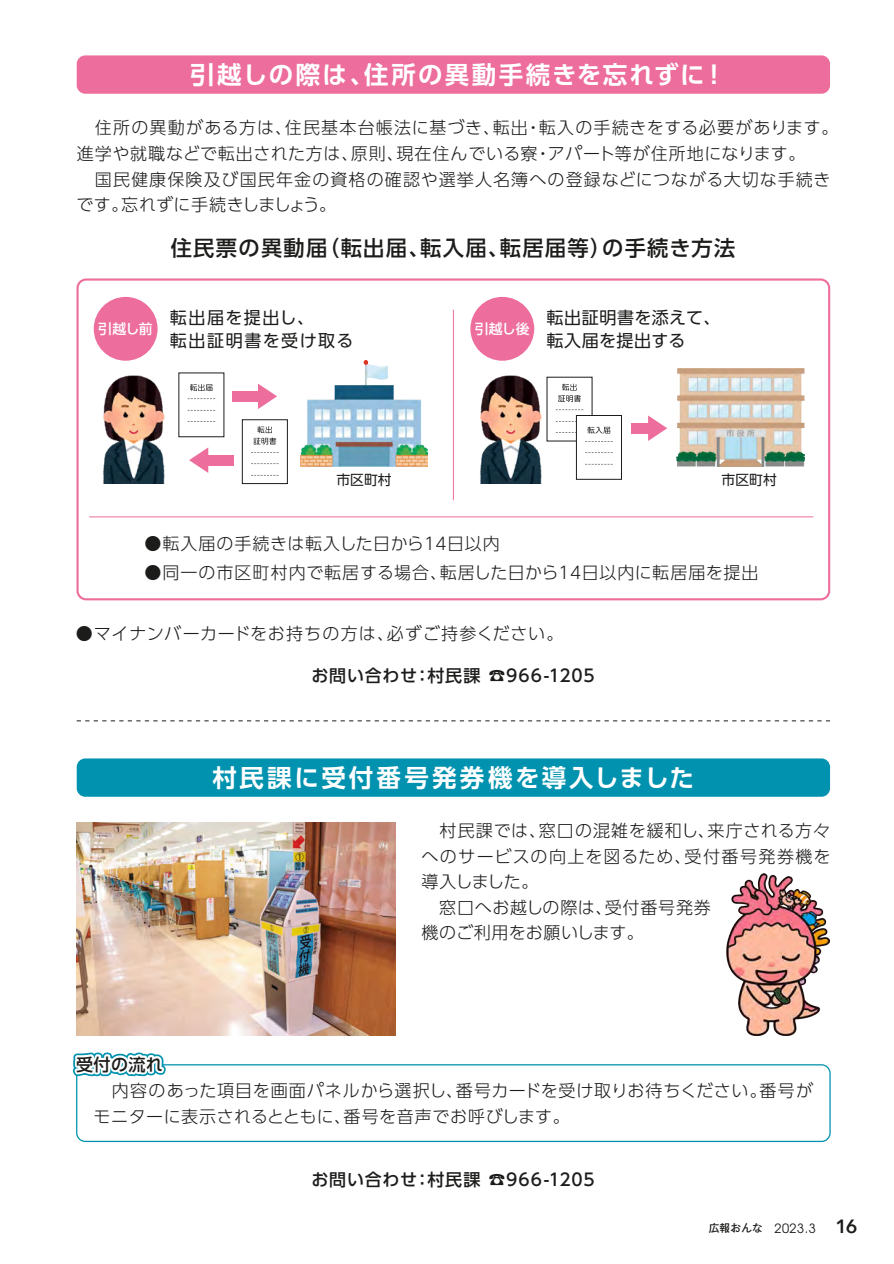
<style>
.page{position:relative;width:894px;height:1264px;background:#fff}
.page>*{position:absolute;margin:0;border:0;box-sizing:border-box;transform-origin:0 0}
.t1{font:700 24.45px "UD Shin Go Pr 6 De";letter-spacing:.1em;color:#fff}
.t2{font:500 21.3px "UD Shin Go Pr 6";letter-spacing:.06em;color:#1c1c1b}
.t3{font:600 19.2px "Avenir Next";color:#1c1c1b}
.t4{font:300 16.95px/25.5px "UD Shin Go Pr 6";letter-spacing:.045em;color:#1c1c1b}
.t5{font:300 16.95px "UD Shin Go Pr 6";letter-spacing:.065em;color:#1c1c1b}
.t6{font:500 16.95px "UD Shin Go Pr 6";letter-spacing:.05em;color:#1c1c1b}
.t7{font:300 16.95px "UD Shin Go Pr 6";letter-spacing:.025em;color:#1c1c1b}
.t8{font:300 16.95px "UD Shin Go Pr 6";letter-spacing:.07em;color:#1c1c1b}
.t9{font:16.95px "UD Shin Go Pr 6";letter-spacing:.04em;color:#1c1c1b}
.t10{font:300 16.95px "UD Shin Go Pr 6";letter-spacing:.02em;color:#1c1c1b}
.t11{font:300 16.95px "UD Shin Go Pr 6";letter-spacing:.01em;color:#1c1c1b}
.t12{font:16.95px "UD Shin Go Pr 6";letter-spacing:.085em;color:#1c1c1b}
.t13{font:300 16.95px "UD Shin Go Pr 6";letter-spacing:.085em;color:#1c1c1b}
.t14{font:16.95px "UD Shin Go Pr 6";letter-spacing:.09em;color:#1c1c1b}
.t15{font:300 16.95px "UD Shin Go Pr 6";letter-spacing:-.005em;color:#1c1c1b}
.t16{font:13.8px "UD Shin Go Pr 6";color:#1c1c1b}
.t17{font:500 13.8px "UD Shin Go Pr 6";letter-spacing:-.02em;color:#fff}
.t18{font:12.75px "Te X Gyre Adventor";color:#1c1c1b}
.t19{font:500 10.65px "Gothic MB101 Pr 6";letter-spacing:.02em;color:#1c1c1b}
</style>
<div class="page">
<svg style="left:77px;top:720px;width:752px;height:1px"></svg>
<div style="left:77px;top:758px;width:752px;height:38px;background:#0092ae;border-radius:9px"></div>
<img style="left:77px;top:822px;width:319px;height:212px">
<img style="left:726px;top:873px;width:102px;height:161px">
<div style="left:76px;top:1063px;width:754px;height:78px;border:1px solid #0092ae;border-radius:9px"></div>
<svg style="left:73px;top:1052px;width:99px;height:32px"></svg>
<div style="left:77px;top:55px;width:752px;height:39px;background:#ed6d9c;border-radius:9px"></div>
<div style="left:76px;top:278px;width:753px;height:322px;border:2px solid #ed6d9c;border-radius:9px"></div>
<hr style="left:89px;top:516px;width:723px;height:1px;background:#ed6d9c">
<hr style="left:453px;top:310px;width:1px;height:189px;background:#ed6d9c">
<img style="left:480px;top:375px;width:62px;height:108px">
<svg style="left:558px;top:383px;width:22px;height:19px"></svg>
<svg style="left:555px;top:409px;width:28px;height:1px"></svg>
<div style="left:576px;top:415px;width:45px;height:64px;background:#fff;border:1px solid #1c1c1b"></div>
<svg style="left:555px;top:421px;width:55px;height:12px"></svg>
<svg style="left:585px;top:441px;width:27px;height:1px"></svg>
<svg style="left:585px;top:452px;width:27px;height:1px"></svg>
<svg style="left:585px;top:464px;width:27px;height:1px"></svg>
<div style="left:630px;top:423px;width:17px;height:10px;background:#ed6d9c"></div>
<svg style="left:647px;top:415px;width:20px;height:26px"></svg>
<img style="left:676px;top:368px;width:128px;height:98px">
<img style="left:300px;top:360px;width:127px;height:106px">
<img style="left:103px;top:375px;width:62px;height:108px">
<svg style="left:190px;top:384px;width:22px;height:7px"></svg>
<svg style="left:187px;top:398px;width:28px;height:1px"></svg>
<svg style="left:187px;top:410px;width:28px;height:1px"></svg>
<svg style="left:187px;top:421px;width:28px;height:1px"></svg>
<div style="left:242px;top:419px;width:45px;height:64px;background:#fff;border:1px solid #1c1c1b"></div>
<svg style="left:253px;top:426px;width:23px;height:18px"></svg>
<svg style="left:251px;top:452px;width:27px;height:1px"></svg>
<svg style="left:251px;top:463px;width:27px;height:1px"></svg>
<svg style="left:251px;top:475px;width:27px;height:1px"></svg>
<div style="left:232px;top:391px;width:26px;height:10px;background:#ed6d9c"></div>
<svg style="left:258px;top:383px;width:19px;height:26px"></svg>
<div style="left:208px;top:455px;width:26px;height:10px;background:#ed6d9c"></div>
<svg style="left:189px;top:447px;width:19px;height:26px"></svg>
<div style="left:470px;top:297px;width:64px;height:63px;background:#ed6d9c;border-radius:50%"></div>
<div style="left:94px;top:297px;width:63px;height:63px;background:#ed6d9c;border-radius:50%"></div>
<h1 class="t1" style="left:364px;top:55px;width:363px">住所の異動手続きを忘れずに!</h1>
<h1 class="t1" style="left:190px;top:55px;width:185px">引越しの際は、</h1>
<p class="t8" style="left:285px;top:114px;width:217px">住民基本台帳法に基づき、</p>
<p class="t8" style="left:77px;top:114px;width:217px">　住所の異動がある方は、</p>
<p class="t4" style="left:538px;top:115px;width:301px">転入の手続きをする必要があります。</p>
<p class="t4" style="left:492px;top:115px;width:37px">転出</p>
<p class="t4" style="left:524px;top:115px;width:19px">・</p>
<p class="t10" style="left:547px;top:140px;width:259px">アパート等が住所地になります。</p>
<p class="t4" style="left:77px;top:140px;width:283px">進学や就職などで転出された方は、</p>
<p class="t5" style="left:77px;top:165px;width:755px">　国民健康保険及び国民年金の資格の確認や選挙人名簿への登録などにつながる大切な手続き</p>
<p class="t11" style="left:121px;top:191px;width:217px">忘れずに手続きしましょう。</p>
<p class="t4" style="left:396px;top:140px;width:143px">現在住んでいる寮</p>
<p class="t4" style="left:351px;top:140px;width:55px">原則、</p>
<p class="t4" style="left:534px;top:140px;width:19px">・</p>
<p class="t4" style="left:76px;top:191px;width:54px">です。</p>
<p class="t2" style="left:171px;top:231px;width:158px">住民票の異動届</p>
<p class="t2" style="left:318px;top:231px;width:113px">（転出届、</p>
<p class="t2" style="left:499px;top:231px;width:113px">転居届等）</p>
<p class="t2" style="left:602px;top:231px;width:135px">の手続き方法</p>
<p class="t2" style="left:420px;top:231px;width:90px">転入届、</p>
<p class="t17" style="left:98px;top:317px;width:56px">引越し前</p>
<p class="t14" style="left:170px;top:303px;width:146px">転出届を提出し、</p>
<p class="t12" style="left:170px;top:327px;width:185px">転出証明書を受け取る</p>
<p class="t17" style="left:474px;top:317px;width:56px">引越し後</p>
<p class="t9" style="left:546px;top:303px;width:175px">転出証明書を添えて、</p>
<p class="t9" style="left:546px;top:327px;width:140px">転入届を提出する</p>
<p class="t16" style="left:336px;top:468px;width:57px">市区町村</p>
<p class="t16" style="left:721px;top:468px;width:57px">市区町村</p>
<p class="t4" style="left:144px;top:530px;width:281px">●転入届の手続きは転入した日から</p>
<p class="t4" style="left:421px;top:530px;width:80px">１４日以内</p>
<p class="t4" style="left:144px;top:559px;width:304px">●同一の市区町村内で転居する場合、</p>
<p class="t15" style="left:439px;top:558px;width:120px">転居した日から</p>
<p class="t4" style="left:555px;top:559px;width:204px">１４日以内に転居届を提出</p>
<p class="t4" style="left:387px;top:620px;width:178px">必ずご持参ください。</p>
<p class="t4" style="left:76px;top:620px;width:319px">●マイナンバーカードをお持ちの方は、</p>
<p class="t6" style="left:311px;top:661px;width:107px">お問い合わせ</p>
<p class="t6" style="left:427px;top:661px;width:54px">村民課</p>
<p class="t6" style="left:413px;top:661px;width:19px">：</p>
<p class="t6" style="left:488px;top:661px;width:108px">☎966-1205</p>
<h1 class="t1" style="left:212px;top:757px;width:482px">村民課に受付番号発券機を導入しました</h1>
<p class="t5" style="left:538px;top:816px;width:178px">窓口の混雑を緩和し、</p>
<p class="t4" style="left:707px;top:817px;width:124px">来庁される方々</p>
<p class="t4" style="left:421px;top:817px;width:126px">　村民課では、</p>
<p class="t6" style="left:76px;top:1050px;width:88px">受付の流れ</p>
<p class="t4" style="left:421px;top:842px;width:271px">へのサービスの向上を図るため、</p>
<p class="t4" style="left:421px;top:868px;width:118px">導入しました。</p>
<p class="t4" style="left:604px;top:893px;width:107px">受付番号発券</p>
<p class="t13" style="left:684px;top:842px;width:147px">受付番号発券機を</p>
<p class="t4" style="left:421px;top:893px;width:224px">　窓口へお越しの際は、<br>機のご利用をお願いします。</p>
<p class="t4" style="left:343px;top:1076px;width:228px;text-indent:-250px">　内容のあった項目を画面パネルから選択し、<br>番号を音声でお呼びします。</p>
<p class="t4" style="left:759px;top:1076px;width:55px">番号が</p>
<p class="t7" style="left:455px;top:1076px;width:312px">番号カードを受け取りお待ちください。</p>
<p class="t7" style="left:93px;top:1102px;width:259px">モニターに表示されるとともに、</p>
<p class="t6" style="left:311px;top:1165px;width:107px">お問い合わせ</p>
<p class="t6" style="left:427px;top:1165px;width:54px">村民課</p>
<p class="t6" style="left:413px;top:1165px;width:19px">：</p>
<p class="t6" style="left:488px;top:1165px;width:108px">☎966-1205</p>
<p class="t19" style="left:708px;top:1219px;width:55px">広報おんな</p>
<p class="t18" style="left:774px;top:1218px;width:43px">2023.3</p>
<p class="t3" style="left:835px;top:1209px;width:23px">16</p>
</div>
